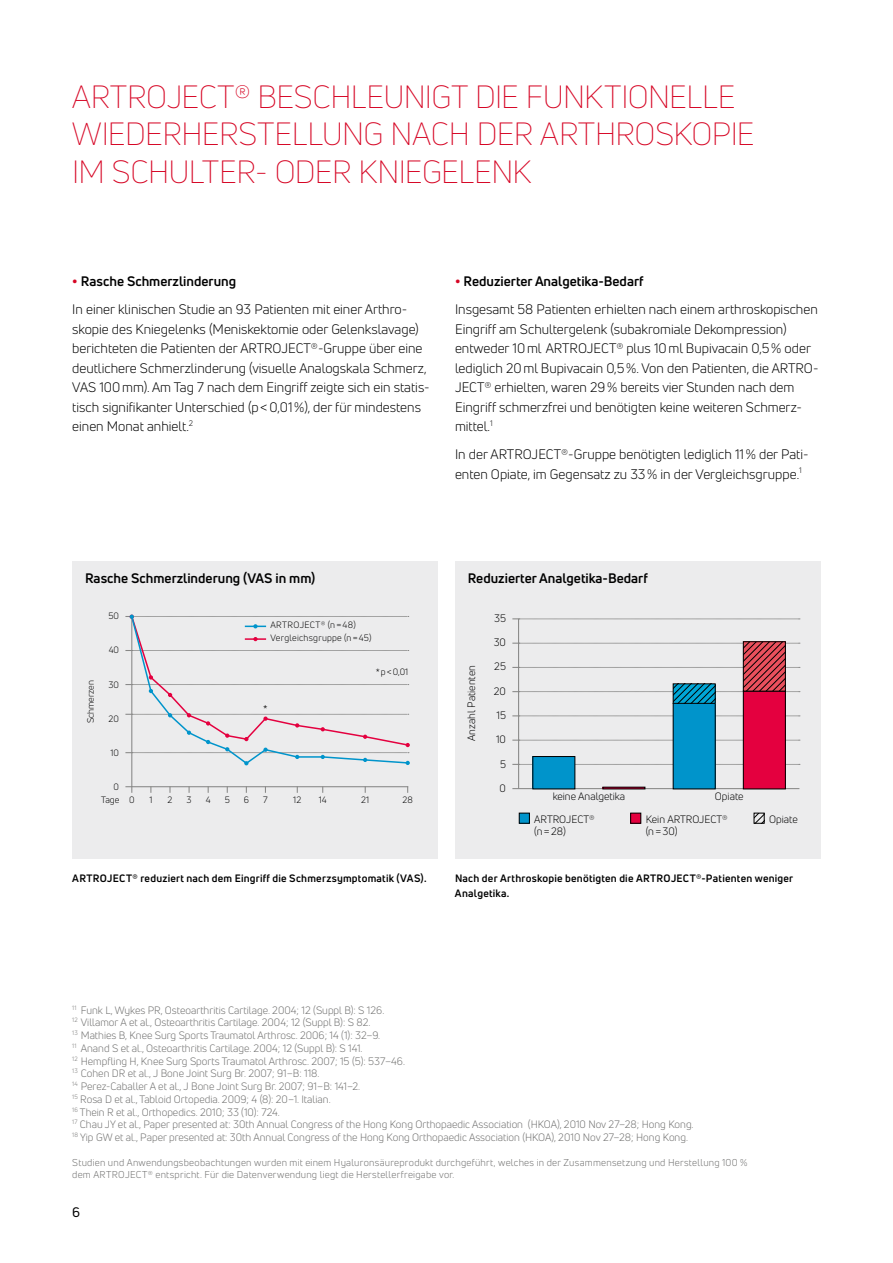
<style>
.page{position:relative;width:893px;height:1263px;background:#fff}
.page>*{position:absolute;margin:0;border:0;box-sizing:border-box;transform-origin:0 0}
.t1{font:300 31.5px/37.8px "Uni Neue";letter-spacing:-.015em;color:#d60524}
.t2{font:13.5px/19.5px "Uni Neue";color:#000}
.t3{font:700 13.5px "Uni Neue";color:#000}
.t4{font:13.5px "Uni Neue";color:#000}
.t5{font:10.5px/12.8px "Uni Neue";color:#6f6f6e}
.t6{font:700 10.5px/15px "Uni Neue";letter-spacing:.02em;color:#000}
.t7{font:10.5px/22px "Uni Neue";color:#000}
.t8{font:9.75px/12px "Uni Neue";letter-spacing:.025em;color:#6f6f6e}
.t9{font:9.75px "Uni Neue";color:#000}
.t10{font:9px/12.8px "Uni Neue";letter-spacing:.02em;color:#000}
.t11{font:9px "Uni Neue";color:#000}
.s1{font-weight:800;color:#d60524}
.s2{font-weight:700}
</style>
<div class="page">
<div style="left:455px;top:561px;width:366px;height:298px;background:#ececed"></div>
<svg style="left:512px;top:618px;width:288px;height:171px"></svg>
<div style="left:743px;top:641px;width:43px;height:50px;border:1px solid #000"></div>
<div style="left:631px;top:813px;width:10px;height:10px;background:#e4003f"></div>
<div style="left:630px;top:813px;width:11px;height:10px;border:1px solid #000"></div>
<svg style="left:756px;top:815px;width:6px;height:6px"></svg>
<div style="left:754px;top:813px;width:10px;height:10px;border:1px solid #000"></div>
<div style="left:519px;top:813px;width:10px;height:10px;background:#0094cb"></div>
<div style="left:519px;top:813px;width:11px;height:10px;border:1px solid #000"></div>
<div style="left:72px;top:561px;width:366px;height:298px;background:#ececed"></div>
<svg style="left:125px;top:615px;width:285px;height:178px"></svg>
<h1 class="t1" style="left:72px;top:77px;width:684px">ARTROJECT® BESCHLEUNIGT DIE FUNKTIONELLE<br>WIEDERHERSTELLUNG NACH DER ARTHROSKOPIE<br>IM SCHULTER- ODER KNIEGELENK</h1>
<p class="t2" style="left:72px;top:267px;width:333px;line-height:28px"><span class="s1">•</span> <span class="s2">Rasche Schmerzlinderung<br></span>In einer klinischen Studie an 93 Patienten mit einer Arthro---</p>
<p class="t2" style="left:72px;top:319px;width:359px">skopie des Kniegelenks (Meniskektomie oder Gelenkslavage) berichteten die Patienten der ARTROJECT®-Gruppe über eine deutlichere Schmerzlinderung (visuelle Analogskala Schmerz, VAS 100mm). Am Tag 7 nach dem Eingriff zeigte sich ein statis&shy;tisch signifikanter Unterschied (p&lt;0,01%), der für mindestens einen Monat anhielt.<sup>2</sup></p>
<p class="t2" style="left:455px;top:267px;width:364px;line-height:28px"><span class="s1">•</span> <span class="s2">Reduzierter Analgetika-Bedarf<br></span>Insgesamt 58 Patienten erhielten nach einem arthroskopischen</p>
<p class="t2" style="left:455px;top:319px;width:365px">Eingriff am Schultergelenk (subakromiale Dekompression) entweder 10ml ARTROJECT® plus 10ml Bupivacain 0,5% oder lediglich 20ml Bupivacain 0,5%. Von den Patienten, die ARTRO-JECT® erhielten, waren 29% bereits vier Stunden nach dem Eingriff schmerzfrei und benötigten keine weiteren Schmerz&shy;mittel.<sup>1</sup></p>
<p class="t2" style="left:455px;top:444px;width:355px">In der ARTROJECT®-Gruppe benötigten lediglich 11% der Pati&shy;enten Opiate, im Gegensatz zu 33% in der Vergleichsgruppe.<sup>1</sup></p>
<p class="t3" style="left:85px;top:570px;width:232px">Rasche Schmerzlinderung (VAS in mm)</p>
<p class="t11" style="left:85px;top:723px;width:45px;rotate:-90deg">Schmerzen</p>
<p class="t10" style="left:108px;top:609px;width:12px">50</p>
<p class="t10" style="left:109px;top:644px;width:12px">40</p>
<p class="t10" style="left:109px;top:678px;width:12px">30</p>
<p class="t10" style="left:109px;top:712px;width:12px">20</p>
<p class="t10" style="left:111px;top:746px;width:10px">10</p>
<p class="t10" style="left:114px;top:780px;width:7px">0</p>
<p class="t10" style="left:101px;top:793px;width:20px">Tage</p>
<p class="t10" style="left:270px;top:619px;width:103px">ARTROJECT® (n=48)<br>Vergleichsgruppe (n=45)</p>
<p class="t9" style="left:263px;top:703px;width:6px">*</p>
<p class="t10" style="left:376px;top:665px;width:34px">*p&lt;0,01</p>
<p class="t10" style="left:129px;top:793px;width:7px">0</p>
<p class="t10" style="left:149px;top:793px;width:5px">1</p>
<p class="t10" style="left:168px;top:793px;width:6px">2</p>
<p class="t10" style="left:187px;top:793px;width:7px">3</p>
<p class="t10" style="left:206px;top:793px;width:6px">4</p>
<p class="t10" style="left:225px;top:793px;width:7px">5</p>
<p class="t10" style="left:244px;top:793px;width:7px">6</p>
<p class="t10" style="left:263px;top:793px;width:6px">7</p>
<p class="t10" style="left:293px;top:793px;width:9px">12</p>
<p class="t10" style="left:319px;top:793px;width:9px">14</p>
<p class="t10" style="left:361px;top:793px;width:9px">21</p>
<p class="t10" style="left:402px;top:793px;width:12px">28</p>
<p class="t6" style="left:72px;top:870px;width:356px">ARTROJECT® reduziert nach dem Eingriff die Schmerzsymptomatik (VAS).</p>
<p class="t3" style="left:468px;top:570px;width:181px">Reduzierter Analgetika-Bedarf</p>
<p class="t7" style="left:460px;top:741px;width:77px;rotate:-90deg">Anzahl Patienten</p>
<p class="t7" style="left:494px;top:607px;width:13px">35</p>
<p class="t7" style="left:494px;top:631px;width:14px">30</p>
<p class="t7" style="left:494px;top:655px;width:13px">25</p>
<p class="t7" style="left:494px;top:680px;width:14px">20</p>
<p class="t7" style="left:496px;top:704px;width:11px">15</p>
<p class="t7" style="left:496px;top:728px;width:11px">10</p>
<p class="t7" style="left:500px;top:753px;width:7px">5</p>
<p class="t7" style="left:500px;top:777px;width:8px">0</p>
<p class="t7" style="left:553px;top:785px;width:74px">keine Analgetika</p>
<p class="t7" style="left:646px;top:785px;width:99px;text-indent:69px">Opiate<br>Kein ARTROJECT®</p>
<p class="t7" style="left:646px;top:820px;width:33px">(n=30)</p>
<p class="t7" style="left:534px;top:808px;width:62px">ARTROJECT®</p>
<p class="t7" style="left:769px;top:808px;width:30px">Opiate</p>
<p class="t7" style="left:534px;top:820px;width:33px">(n=28)</p>
<p class="t6" style="left:455px;top:870px;width:340px">Nach der Arthroskopie benötigten die ARTROJECT®-Patienten weniger<br>Analgetika.</p>
<p class="t5" style="left:72px;top:1003px;width:623px"><sup>11</sup> Funk L, Wykes PR, Osteoarthritis Cartilage. 2004; 12 (Suppl B): S 126.<br><sup>12</sup> Villamor A et al., Osteoarthritis Cartilage. 2004; 12 (Suppl B): S 82.<br><sup>13</sup> Mathies B, Knee Surg Sports Traumatol Arthrosc. 2006; 14 (1): 32–9.<br><sup>11</sup> Anand S et al., Osteoarthritis Cartilage. 2004; 12 (Suppl B): S 141.<br><sup>12</sup> Hempfling H, Knee Surg Sports Traumatol Arthrosc. 2007; 15 (5): 537–46.<br><sup>13</sup> Cohen DR et al., J Bone Joint Surg Br. 2007; 91–B: 118.<br><sup>14</sup> Perez-Caballer A et al., J Bone Joint Surg Br. 2007; 91–B: 141–2.<br><sup>15</sup> Rosa D et al., Tabloid Ortopedia. 2009; 4 (8): 20–1. Italian.<br><sup>16</sup> Thein R et al., Orthopedics. 2010; 33 (10): 724.<br><sup>17</sup> Chau JY et al., Paper presented at: 30th Annual Congress of the Hong Kong Orthopaedic Association (HKOA), 2010 Nov 27–28; Hong Kong.<br><sup>18</sup> Yip GW et al., Paper presented at: 30th Annual Congress of the Hong Kong Orthopaedic Association (HKOA), 2010 Nov 27–28; Hong Kong.</p>
<p class="t8" style="left:72px;top:1156px;width:677px">Studien und Anwendungsbeobachtungen wurden mit einem Hyaluronsäureprodukt durchgeführt, welches in der Zusammensetzung und Herstellung 100 % dem ARTROJECT(R) entspricht. Für die Datenverwendung liegt die Herstellerfreigabe vor.</p>
<p class="t4" style="left:72px;top:1204px;width:9px">6</p>
</div>
